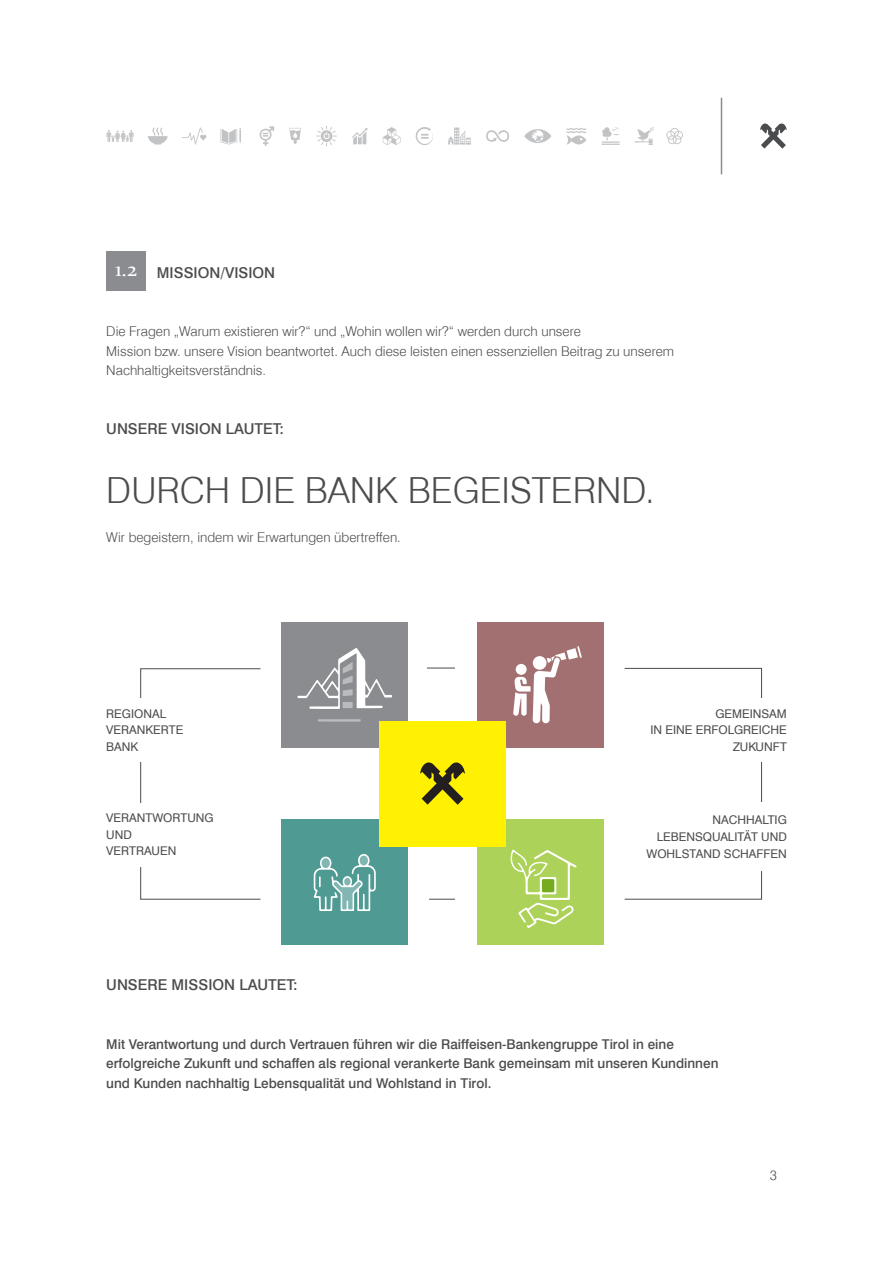
<style>
.page{position:relative;width:893px;height:1263px;background:#fff}
.page>*{position:absolute;margin:0;border:0;box-sizing:border-box;transform-origin:0 0}
.t1{font:300 36px "Swiss 721 TL";color:#4b4c4d}
.t2{font:500 15px "Swiss 721 TL";color:#4b4c4d}
.t3{font:300 13.5px/19.5px "Swiss 721 TL";color:#4b4c4d}
.t4{font:500 13.5px/19.5px "Swiss 721 TL";color:#4b4c4d}
.t5{font:12px/16.5px "Swiss 721 TL";color:#4b4c4d}
.s1{font-family:"Constantia";font-weight:400;font-size:21px;color:#fff}
</style>
<div class="page">
<div style="left:106px;top:252px;width:40px;height:39px;background:#8a8c8f"></div>
<div style="left:477px;top:622px;width:126px;height:125px;background:#a37071"></div>
<svg style="left:666px;top:128px;width:17px;height:16px"></svg>
<svg style="left:415px;top:127px;width:18px;height:18px"></svg>
<svg style="left:567px;top:128px;width:19px;height:16px"></svg>
<svg style="left:602px;top:127px;width:18px;height:18px"></svg>
<svg style="left:448px;top:128px;width:23px;height:17px"></svg>
<svg style="left:635px;top:127px;width:19px;height:18px"></svg>
<svg style="left:486px;top:130px;width:23px;height:12px"></svg>
<svg style="left:524px;top:129px;width:27px;height:14px"></svg>
<svg style="left:106px;top:130px;width:28px;height:12px"></svg>
<svg style="left:148px;top:128px;width:20px;height:16px"></svg>
<svg style="left:182px;top:127px;width:24px;height:18px"></svg>
<svg style="left:220px;top:128px;width:21px;height:16px"></svg>
<svg style="left:260px;top:126px;width:14px;height:20px"></svg>
<svg style="left:316px;top:126px;width:21px;height:20px"></svg>
<svg style="left:383px;top:127px;width:17px;height:18px"></svg>
<svg style="left:289px;top:128px;width:12px;height:16px"></svg>
<svg style="left:352px;top:128px;width:16px;height:16px"></svg>
<hr style="left:721px;top:98px;width:1px;height:76px;background:#8a8c8f">
<div style="left:282px;top:622px;width:126px;height:125px;background:#8a8c8f"></div>
<svg style="left:318px;top:719px;width:43px;height:3px"></svg>
<svg style="left:297px;top:648px;width:95px;height:61px"></svg>
<div style="left:282px;top:820px;width:126px;height:125px;background:#509a94"></div>
<svg style="left:314px;top:854px;width:62px;height:57px"></svg>
<div style="left:477px;top:820px;width:126px;height:125px;background:#add259"></div>
<svg style="left:510px;top:849px;width:67px;height:79px"></svg>
<div style="left:379px;top:721px;width:127px;height:125px;background:#fff101"></div>
<svg style="left:420px;top:762px;width:45px;height:43px"></svg>
<div style="left:624px;top:668px;width:138px;height:231px;border:1px solid #4b4c4d"></div>
<svg style="left:429px;top:899px;width:26px;height:1px"></svg>
<div style="left:140px;top:668px;width:121px;height:231px;border:1px solid #4b4c4d"></div>
<svg style="left:427px;top:668px;width:28px;height:1px"></svg>
<div style="left:106px;top:803px;width:170px;height:63px;background:#fff"></div>
<div style="left:106px;top:698px;width:170px;height:64px;background:#fff"></div>
<div style="left:626px;top:698px;width:161px;height:64px;background:#fff"></div>
<div style="left:637px;top:803px;width:150px;height:68px;background:#fff"></div>
<svg style="left:513px;top:646px;width:69px;height:77px"></svg>
<svg style="left:760px;top:123px;width:27px;height:26px"></svg>
<p class="t2" style="left:115px;top:263px;width:162px"><span class="s1">1.2</span> MISSION/VISION</p>
<p class="t3" style="left:106px;top:321px;width:569px">Die Fragen „Warum existieren wir?“ und „Wohin wollen wir?“ werden durch unsere<br>Mission bzw. unsere Vision beantwortet. Auch diese leisten einen essenziellen Beitrag zu unserem<br>Nachhaltigkeitsverständnis.</p>
<p class="t2" style="left:106px;top:419px;width:179px">UNSERE VISION LAUTET:</p>
<h1 class="t1" style="left:106px;top:467px;width:550px">DURCH DIE BANK BEGEISTERND.</h1>
<p class="t3" style="left:106px;top:527px;width:296px">Wir begeistern, indem wir Erwartungen übertreffen.</p>
<p class="t5" style="left:106px;top:705px;width:79px">REGIONAL<br>VERANKERTE<br>BANK</p>
<p class="t5" style="left:650px;top:705px;width:138px;text-align:right">GEMEINSAM<br>IN EINE ERFOLGREICHE<br>ZUKUNFT</p>
<p class="t5" style="left:106px;top:810px;width:109px">VERANTWORTUNG<br>UND<br>VERTRAUEN</p>
<p class="t2" style="left:106px;top:975px;width:193px">UNSERE MISSION LAUTET:</p>
<p class="t5" style="left:646px;top:812px;width:142px;text-align:right">NACHHALTIG<br>LEBENSQUALITÄT UND<br>WOHLSTAND SCHAFFEN</p>
<p class="t4" style="left:106px;top:1034px;width:614px">Mit Verantwortung und durch Vertrauen führen wir die Raiffeisen-Bankengruppe Tirol in eine erfolgreiche Zukunft und schaffen als regional verankerte Bank gemeinsam mit unseren Kundinnen und Kunden nachhaltig Lebensqualität und Wohlstand in Tirol.</p>
<p class="t3" style="left:770px;top:1164px;width:9px">3</p>
</div>
